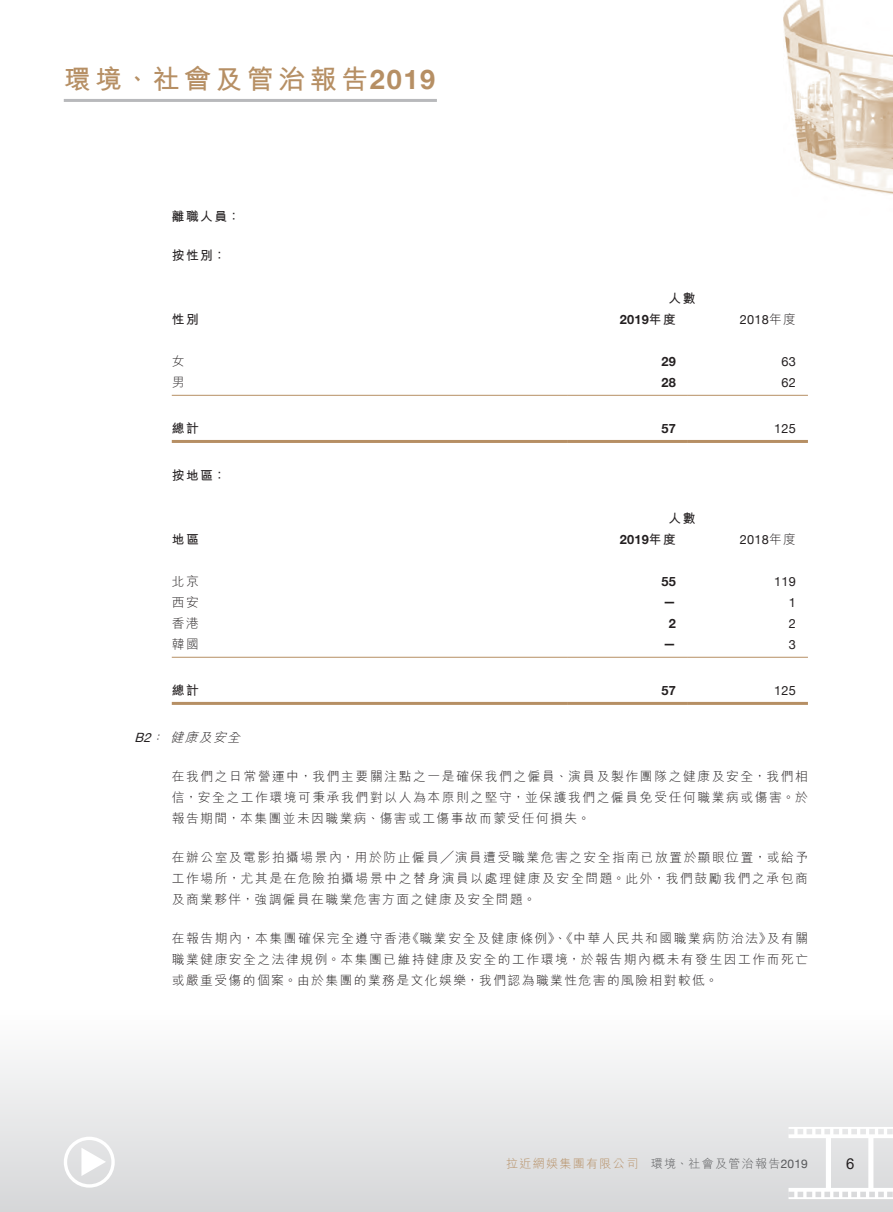
<style>
.page{position:relative;width:893px;height:1212px;background:#fff}
.page>*{position:absolute;margin:0;border:0;box-sizing:border-box;transform-origin:0 0}
.t1{font:700 27px "M Hei HK";letter-spacing:.165em;color:#b68f64}
.t2{font:15px "Arial";color:#231f20}
._14_______P6{font:300 12.75px/21px "M Hei HK";letter-spacing:.115em;color:#231f20;text-align:justify}
._01_Body_Text{font:12.75px "Helvetica Neue";letter-spacing:.015em;color:#231f20}
._01_Body_Text-2{font:700 12.75px "Helvetica Neue";letter-spacing:.015em;color:#231f20}
._14_______P6-2{font:700 12.75px "M Hei HK";letter-spacing:.115em;color:#231f20}
._15_Table_Stub{font:300 12.75px "M Hei HK";letter-spacing:.115em;color:#231f20}
._15_Table_Stub-2{font:700 12.75px "M Hei HK";letter-spacing:.115em;color:#231f20}
._06_______H4{font:italic 300 12.75px "M Hei HK";color:#231f20}
._01_Body_Text-3{font:700 12.75px "M Hei HK";color:#231f20}
.t3{font:300 12px "M Hei HK";letter-spacing:.115em;color:#b68f64}
.s1{font-family:"Helvetica Neue"}
.s2{font-family:"M Hei HK"}
.s3{font-family:"M Hei HK";font-weight:300}
.s4{font-family:"Helvetica Neue";font-weight:400}
.s5{color:#57585a}
.s6{font-family:"Helvetica Neue";font-weight:400;color:#57585a}
</style>
<div class="page">
<hr style="left:64px;top:99px;width:373px;height:3px;background:#b8b9bc">
<div style="left:0;top:1009px;width:893px;height:203px;background:linear-gradient(to bottom,#feffff,#d5d6d8)"></div>
<img style="left:783px;top:0;width:110px;height:194px">
<svg style="left:788px;top:1127px;width:105px;height:72px"></svg>
<svg style="left:64px;top:1136px;width:51px;height:51px"></svg>
<hr style="left:172px;top:395px;width:396px;height:1px;background:#b68f64">
<hr style="left:568px;top:395px;width:120px;height:1px;background:#b68f64">
<hr style="left:688px;top:395px;width:120px;height:1px;background:#b68f64">
<hr style="left:172px;top:440px;width:396px;height:3px;background:#b68f64">
<hr style="left:568px;top:440px;width:120px;height:3px;background:#b68f64">
<hr style="left:688px;top:440px;width:120px;height:3px;background:#b68f64">
<hr style="left:172px;top:657px;width:396px;height:1px;background:#b68f64">
<hr style="left:568px;top:657px;width:120px;height:1px;background:#b68f64">
<hr style="left:688px;top:657px;width:120px;height:1px;background:#b68f64">
<hr style="left:172px;top:702px;width:396px;height:3px;background:#b68f64">
<hr style="left:568px;top:702px;width:120px;height:3px;background:#b68f64">
<hr style="left:688px;top:702px;width:120px;height:3px;background:#b68f64">
<h1 class="t1" style="left:64px;top:60px;width:373px">環境、社會及管治報告<span class="s1">2019</span></h1>
<p class="_14_______P6-2" style="left:172px;top:207px;width:70px">離職人員：</p>
<p class="_14_______P6-2" style="left:172px;top:246px;width:56px">按性別：</p>
<p class="_01_Body_Text-3" style="left:668px;top:289px;width:28px">人數</p>
<p class="_15_Table_Stub-2" style="left:172px;top:310px;width:28px">性別</p>
<p class="_01_Body_Text-2" style="left:620px;top:309px;width:58px">2019<span class="s2">年度</span></p>
<p class="_01_Body_Text" style="left:740px;top:310px;width:58px">2018<span class="s3">年度</span></p>
<p class="_15_Table_Stub" style="left:172px;top:355px;width:14px">女</p>
<p class="_01_Body_Text-2" style="left:662px;top:351px;width:16px">29</p>
<p class="_01_Body_Text" style="left:782px;top:352px;width:16px">63</p>
<p class="_15_Table_Stub" style="left:172px;top:376px;width:14px">男</p>
<p class="_01_Body_Text-2" style="left:662px;top:372px;width:16px">28</p>
<p class="_01_Body_Text" style="left:782px;top:373px;width:16px">62</p>
<p class="_15_Table_Stub-2" style="left:172px;top:419px;width:28px">總計</p>
<p class="_01_Body_Text-2" style="left:662px;top:418px;width:16px">57</p>
<p class="_01_Body_Text" style="left:774px;top:419px;width:23px">125</p>
<p class="_14_______P6-2" style="left:172px;top:466px;width:56px">按地區：</p>
<p class="_01_Body_Text-3" style="left:668px;top:509px;width:28px">人數</p>
<p class="_15_Table_Stub-2" style="left:172px;top:530px;width:28px">地區</p>
<p class="_01_Body_Text-2" style="left:620px;top:529px;width:58px">2019<span class="s2">年度</span></p>
<p class="_01_Body_Text" style="left:740px;top:530px;width:58px">2018<span class="s3">年度</span></p>
<p class="_15_Table_Stub" style="left:172px;top:575px;width:28px">北京</p>
<p class="_01_Body_Text-2" style="left:662px;top:571px;width:16px">55</p>
<p class="_01_Body_Text" style="left:774px;top:572px;width:23px">119</p>
<p class="_15_Table_Stub" style="left:172px;top:596px;width:28px">西安</p>
<p class="_01_Body_Text-2" style="left:663px;top:591px;width:14px">—</p>
<p class="_01_Body_Text" style="left:789px;top:593px;width:9px">1</p>
<p class="_15_Table_Stub" style="left:172px;top:617px;width:28px">香港</p>
<p class="_01_Body_Text-2" style="left:669px;top:613px;width:9px">2</p>
<p class="_01_Body_Text" style="left:789px;top:614px;width:9px">2</p>
<p class="_15_Table_Stub" style="left:172px;top:638px;width:28px">韓國</p>
<p class="_01_Body_Text-2" style="left:663px;top:633px;width:14px">—</p>
<p class="_01_Body_Text" style="left:789px;top:635px;width:9px">3</p>
<p class="_15_Table_Stub-2" style="left:172px;top:681px;width:28px">總計</p>
<p class="_01_Body_Text-2" style="left:662px;top:680px;width:16px">57</p>
<p class="_01_Body_Text" style="left:774px;top:681px;width:23px">125</p>
<p class="_06_______H4" style="left:134px;top:730px;width:110px"><span class="s4">B2</span>：健康及安全</p>
<p class="_14_______P6" style="left:172px;top:765px;width:638px">在我們之日常營運中，我們主要關注點之一是確保我們之僱員、演員及製作團隊之健康及安全，我們相信，安全之工作環境可秉承我們對以人為本原則之堅守，並保護我們之僱員免受任何職業病或傷害。於報告期間，本集團並未因職業病、傷害或工傷事故而蒙受任何損失。</p>
<p class="_14_______P6" style="left:172px;top:846px;width:638px">在辦公室及電影拍攝場景內，用於防止僱員╱演員遭受職業危害之安全指南已放置於顯眼位置，或給予工作場所，尤其是在危險拍攝場景中之替身演員以處理健康及安全問題。此外，我們鼓勵我們之承包商及商業夥伴，強調僱員在職業危害方面之健康及安全問題。</p>
<p class="_14_______P6" style="left:172px;top:927px;width:638px">在報告期內，本集團確保完全遵守香港《職業安全及健康條例》、《中華人民共和國職業病防治法》及有關職業健康安全之法律規例。本集團已維持健康及安全的工作環境，於報告期內概未有發生因工作而死亡或嚴重受傷的個案。由於集團的業務是文化娛樂，我們認為職業性危害的風險相對較低。</p>
<p class="t3" style="left:506px;top:1158px;width:303px">拉近網娛集團有限公司 <span class="s5">環境、社會及管治報告</span><span class="s6">2019</span></p>
<p class="t2" style="left:846px;top:1153px;width:10px">6</p>
</div>
